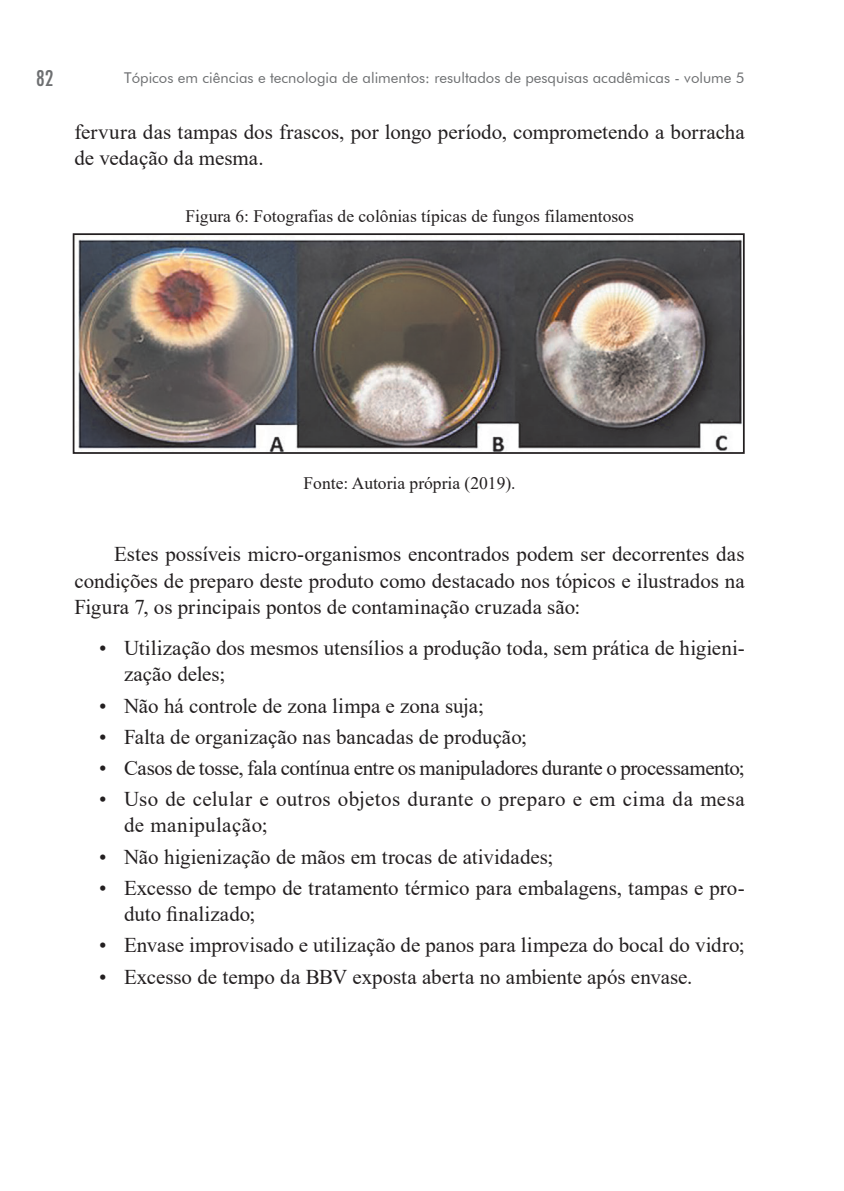
<style>
.page{position:relative;width:844px;height:1191px;background:#fff}
.page>*{position:absolute;margin:0;border:0;box-sizing:border-box;transform-origin:0 0}
.t1{font:21px/26.2px "Times New Roman";color:#231f20}
.t2{font:21px "Times New Roman";letter-spacing:-.02em;color:#231f20}
.t3{font:condensed 21px "Futura Std";color:#6d6f71}
.t4{font:17.5px "Times New Roman";color:#231f20}
.t5{font:14.88px "Futura BT";color:#6d6f71}
</style>
<div class="page">
<img style="left:78px;top:237px;width:663px;height:214px">
<div style="left:73px;top:233px;width:671px;height:221px;border:2px solid #231f20"></div>
<p class="t3" style="left:36px;top:66px;width:19px">82</p>
<p class="t5" style="left:124px;top:69px;width:622px">Tópicos em ciências e tecnologia de alimentos: resultados de pesquisas acadêmicas - volume 5</p>
<p class="t1" style="left:74px;top:118px;width:671px">fervura das tampas dos frascos, por longo período, comprometendo a borracha de vedação da mesma.</p>
<p class="t4" style="left:185px;top:204px;width:450px">Figura 6: Fotografias de colônias típicas de fungos filamentosos</p>
<p class="t4" style="left:303px;top:471px;width:213px">Fonte: Autoria própria (2019).</p>
<p class="t1" style="left:74px;top:540px;width:671px;text-align:justify;text-indent:40px">Estes possíveis micro-organismos encontrados podem ser decorrentes das condições de preparo deste produto como destacado nos tópicos e ilustrados na Figura 7, os principais pontos de contaminação cruzada são:</p>
<p class="t1" style="left:124px;top:634px;width:622px;text-indent:-25px">• Utilização dos mesmos utensílios a produção toda, sem prática de higieni&shy;zação deles;</p>
<p class="t1" style="left:99px;top:691px;width:386px">• Não há controle de zona limpa e zona suja;</p>
<p class="t1" style="left:99px;top:723px;width:429px">• Falta de organização nas bancadas de produção;</p>
<p class="t2" style="left:99px;top:753px;width:646px">• Casos de tosse, fala contínua entre os manipuladores durante o processamento;</p>
<p class="t1" style="left:124px;top:785px;width:622px;text-indent:-25px">• Uso de celular e outros objetos durante o preparo e em cima da mesa de manipulação;</p>
<p class="t1" style="left:99px;top:843px;width:455px">• Não higienização de mãos em trocas de atividades;</p>
<p class="t1" style="left:124px;top:874px;width:622px;text-indent:-25px">• Excesso de tempo de tratamento térmico para embalagens, tampas e pro&shy;duto finalizado;</p>
<p class="t1" style="left:99px;top:931px;width:646px">• Envase improvisado e utilização de panos para limpeza do bocal do vidro;</p>
<p class="t1" style="left:99px;top:962px;width:594px">• Excesso de tempo da BBV exposta aberta no ambiente após envase.</p>
</div>
